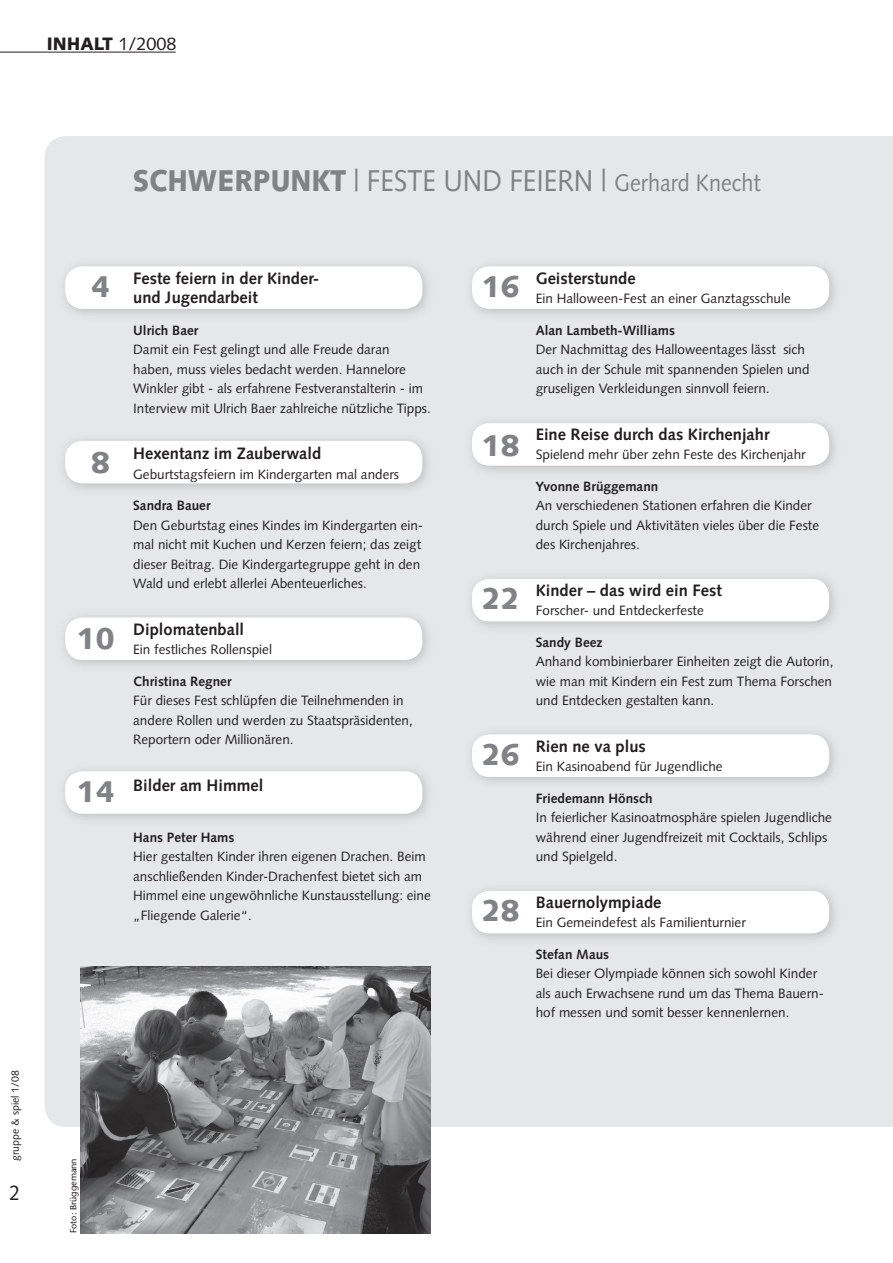
<style>
.page{position:relative;width:893px;height:1263px;background:#fff}
.page>*{position:absolute;margin:0;border:0;box-sizing:border-box;transform-origin:0 0}
.t1{font:30px "Syntax LT Std";color:#808285;scale:.9 1}
.t2{font:900 30px "Syntax LT Std";letter-spacing:-.02em;color:#808285}
.t3{font:900 30px "Syntax LT Std";color:#fff}
.t4{font:21px "Syntax LT Std";color:#231f20;scale:.9 1}
.t5{font:900 18px "Syntax LT Std";color:#231f20}
.t6{font:700 16.5px/19.5px "Syntax LT Std";color:#231f20}
.t7{font:13.5px/19.5px "Syntax LT Std";color:#231f20}
.t8{font:700 13.5px "Syntax LT Std";color:#231f20}
.t9{font:10.5px "Syntax LT Std";color:#231f20}
.t10{font:500 9px "Stone Sans Std";color:#231f20}
.s1{font-weight:400}
.s2{font-weight:900}
.s3{font-size:24px}
.s4{color:#808285}
</style>
<div class="page">
<div style="left:45px;top:136px;width:848px;height:991px;background:#e6e7e9"></div>
<hr style="left:0;top:52px;width:176px;height:1px;background:#231f20">
<img style="left:57px;top:258px;width:378px;height:64px">
<div style="left:65px;top:266px;width:357px;height:43px;background:#fff;border-radius:18px"></div>
<img style="left:57px;top:432px;width:378px;height:65px">
<div style="left:65px;top:441px;width:357px;height:42px;background:#fff;border-radius:18px"></div>
<img style="left:57px;top:609px;width:378px;height:64px">
<div style="left:65px;top:617px;width:357px;height:43px;background:#fff;border-radius:18px"></div>
<img style="left:57px;top:763px;width:378px;height:64px">
<div style="left:65px;top:771px;width:357px;height:43px;background:#fff;border-radius:18px"></div>
<img style="left:463px;top:258px;width:379px;height:64px">
<div style="left:472px;top:266px;width:357px;height:43px;background:#fff;border-radius:18px"></div>
<img style="left:463px;top:414px;width:379px;height:65px">
<div style="left:472px;top:423px;width:357px;height:43px;background:#fff;border-radius:18px"></div>
<img style="left:463px;top:570px;width:379px;height:65px">
<div style="left:472px;top:579px;width:357px;height:42px;background:#fff;border-radius:18px"></div>
<img style="left:463px;top:726px;width:379px;height:64px">
<div style="left:472px;top:734px;width:357px;height:43px;background:#fff;border-radius:18px"></div>
<img style="left:463px;top:882px;width:379px;height:65px">
<div style="left:472px;top:891px;width:357px;height:42px;background:#fff;border-radius:18px"></div>
<img style="left:80px;top:966px;width:351px;height:267px">
<h3 class="t5" style="left:47px;top:33px;width:131px">INHALT <span class="s1">1/2008</span></h3>
<p class="t9" style="left:9px;top:1161px;width:92px;rotate:-90deg">gruppe &amp; spiel 1/08</p>
<h2 class="t4" style="left:9px;top:1180px;width:13px">2</h2>
<h1 class="t1" style="left:133px;top:163px;width:699px"><span class="s2">SCHWERPUNKT</span> | FESTE UND FEIERN | <span class="s3">Gerhard Knecht</span></h1>
<h1 class="t3" style="left:72px;top:269px;width:40px">2<span class="s4">4</span></h1>
<h1 class="t3" style="left:72px;top:445px;width:40px">2<span class="s4">8</span></h1>
<h1 class="t2" style="left:77px;top:620px;width:40px">10</h1>
<h1 class="t2" style="left:77px;top:774px;width:40px">14</h1>
<p class="t6" style="left:133px;top:269px;width:188px">Feste feiern in der Kinder&shy;und Jugendarbeit</p>
<p class="t8" style="left:133px;top:322px;width:67px">Ulrich Baer</p>
<p class="t7" style="left:133px;top:340px;width:299px">Damit ein Fest gelingt und alle Freude daran haben, muss vieles bedacht werden. Hannelore Winkler gibt - als erfahrene Festveranstalterin - im Interview mit Ulrich Baer zahlreiche nützliche Tipps.</p>
<p class="t6" style="left:133px;top:444px;width:189px">Hexentanz im Zauberwald</p>
<p class="t7" style="left:133px;top:464px;width:267px">Geburtstagsfeiern im Kindergarten mal anders</p>
<p class="t8" style="left:133px;top:498px;width:79px">Sandra Bauer</p>
<p class="t7" style="left:133px;top:515px;width:291px">Den Geburtstag eines Kindes im Kindergarten ein&shy;mal nicht mit Kuchen und Kerzen feiern; das zeigt dieser Beitrag. Die Kindergartegruppe geht in den Wald und erlebt allerlei Abenteuerliches.</p>
<p class="t6" style="left:133px;top:620px;width:112px">Diplomatenball</p>
<p class="t7" style="left:133px;top:640px;width:140px">Ein festliches Rollenspiel</p>
<p class="t8" style="left:133px;top:673px;width:100px">Christina Regner</p>
<p class="t7" style="left:133px;top:691px;width:281px">Für dieses Fest schlüpfen die Teilnehmenden in andere Rollen und werden zu Staatspräsidenten,<br>Reportern oder Millionären.</p>
<p class="t6" style="left:133px;top:776px;width:132px">Bilder am Himmel</p>
<p class="t8" style="left:133px;top:829px;width:103px">Hans Peter Hams</p>
<p class="t7" style="left:133px;top:847px;width:299px">Hier gestalten Kinder ihren eigenen Drachen. Beim anschließenden Kinder-Drachenfest bietet sich am Himmel eine ungewöhnliche Kunstausstellung: eine „Fliegende Galerie“.</p>
<h1 class="t2" style="left:481px;top:269px;width:40px">16</h1>
<h1 class="t2" style="left:481px;top:427px;width:40px">18</h1>
<h1 class="t2" style="left:481px;top:581px;width:40px">22</h1>
<h1 class="t2" style="left:481px;top:737px;width:40px">26</h1>
<h1 class="t2" style="left:481px;top:893px;width:40px">28</h1>
<p class="t6" style="left:536px;top:269px;width:101px">Geisterstunde</p>
<p class="t7" style="left:536px;top:289px;width:257px">Ein Halloween-Fest an einer Ganztagsschule</p>
<p class="t8" style="left:536px;top:322px;width:141px">Alan Lambeth-Williams</p>
<p class="t7" style="left:536px;top:340px;width:275px">Der Nachmittag des Halloweentages lässt sich auch in der Schule mit spannenden Spielen und gruseligen Verkleidungen sinnvoll feiern.</p>
<p class="t6" style="left:536px;top:425px;width:235px">Eine Reise durch das Kirchenjahr</p>
<p class="t7" style="left:536px;top:445px;width:271px">Spielend mehr über zehn Feste des Kirchenjahr</p>
<p class="t8" style="left:536px;top:478px;width:124px">Yvonne Brüggemann</p>
<p class="t7" style="left:536px;top:496px;width:285px">An verschiedenen Stationen erfahren die Kinder durch Spiele und Aktivitäten vieles über die Feste des Kirchenjahres.</p>
<p class="t6" style="left:536px;top:581px;width:188px">Kinder – das wird ein Fest</p>
<p class="t7" style="left:536px;top:601px;width:170px">Forscher- und Entdeckerfeste</p>
<p class="t8" style="left:536px;top:634px;width:68px">Sandy Beez</p>
<p class="t7" style="left:536px;top:652px;width:299px;text-align:justify">Anhand kombinierbarer Einheiten zeigt die Autorin, wie man mit Kindern ein Fest zum Thema Forschen und Entdecken gestalten kann.</p>
<p class="t6" style="left:536px;top:737px;width:112px">Rien ne va plus</p>
<p class="t7" style="left:536px;top:757px;width:188px">Ein Kasinoabend für Jugendliche</p>
<p class="t8" style="left:536px;top:790px;width:119px">Friedemann Hönsch</p>
<p class="t7" style="left:536px;top:808px;width:298px">In feierlicher Kasinoatmosphäre spielen Jugendliche während einer Jugendfreizeit mit Cocktails, Schlips und Spielgeld.</p>
<p class="t6" style="left:536px;top:893px;width:127px">Bauernolympiade</p>
<p class="t7" style="left:536px;top:913px;width:212px">Ein Gemeindefest als Familienturnier</p>
<p class="t8" style="left:536px;top:946px;width:75px">Stefan Maus</p>
<p class="t7" style="left:536px;top:964px;width:290px">Bei dieser Olympiade können sich sowohl Kinder als auch Erwachsene rund um das Thema Bauern&shy;hof messen und somit besser kennenlernen.</p>
<p class="t10" style="left:68px;top:1233px;width:76px;rotate:-90deg">Foto: Brüggemann</p>
</div>
